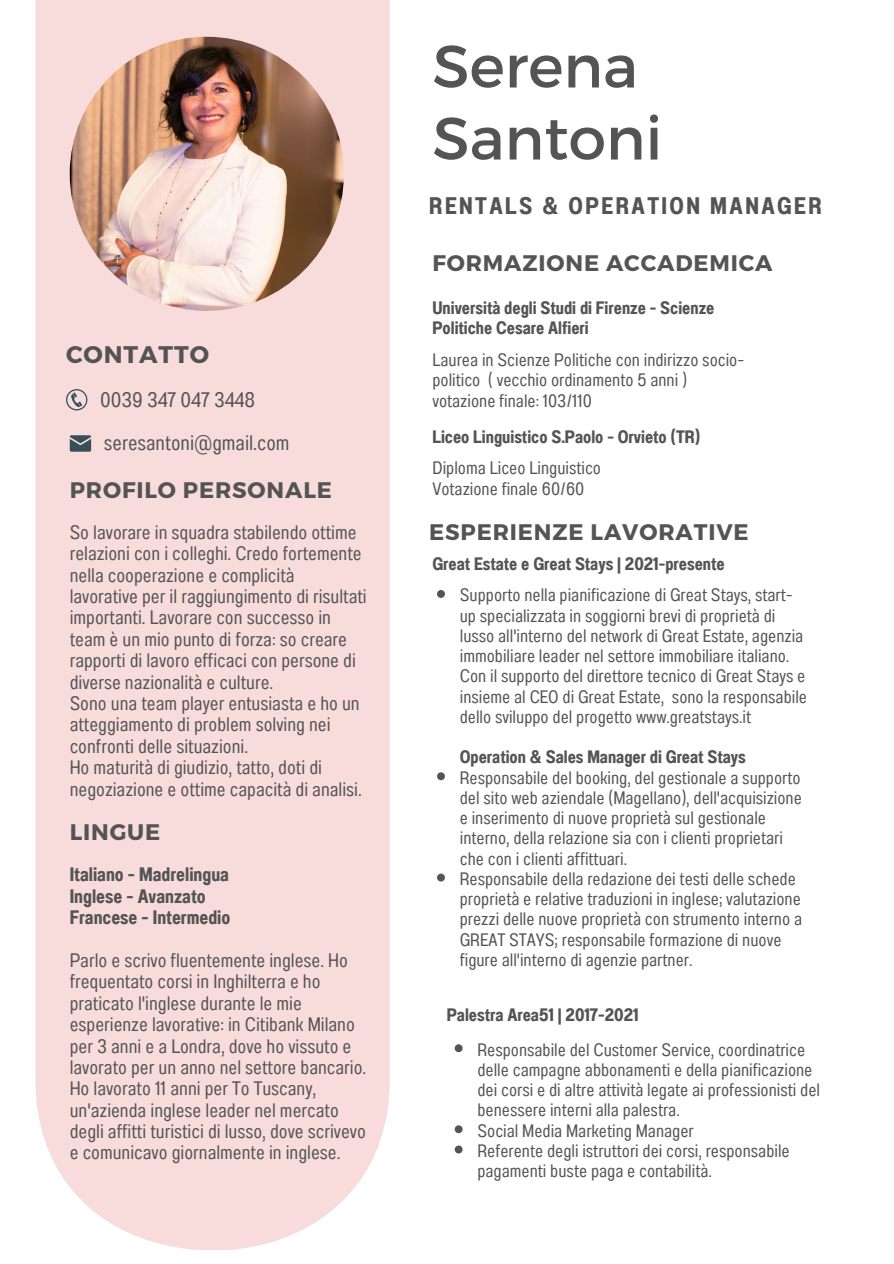
<style>
.page{position:relative;width:894px;height:1264px;background:#fff}
.page>*{position:absolute;margin:0;border:0;box-sizing:border-box;transform-origin:0 0}
.t1{font:59.7px/72px "Montserrat";color:#545454}
.t2{font:24px "Anantason Bold Wd 62";letter-spacing:.105em;color:#545454}
.t3{font:700 24px "Montserrat";letter-spacing:.04em;color:#545454}
.t4{font:700 22.5px "Montserrat";letter-spacing:.04em;color:#545454}
.t5{font:21px "Anantason Wd 62";color:#545454}
.t6{font:19.5px/21.3px "Anantason Wd 62";color:#545454}
.t7{font:19.5px/21.3px "Anantason Bold Wd 62";color:#545454}
.t8{font:18px/20.2px "Anantason Wd 62";color:#545454}
.t9{font:18px/20.2px "Anantason Bold Wd 62";color:#545454}
</style>
<div class="page">
<div style="left:35px;top:0;width:354px;height:1249px;background:#f8dcdc"></div>
<img style="left:70px;top:37px;width:274px;height:274px;border-radius:50%">
<svg style="left:66px;top:389px;width:21px;height:21px"></svg>
<svg style="left:70px;top:435px;width:21px;height:16px"></svg>
<svg style="left:454px;top:1044px;width:8px;height:8px"></svg>
<svg style="left:454px;top:1125px;width:8px;height:8px"></svg>
<svg style="left:454px;top:1145px;width:8px;height:8px"></svg>
<svg style="left:437px;top:590px;width:8px;height:8px"></svg>
<svg style="left:437px;top:772px;width:8px;height:8px"></svg>
<svg style="left:437px;top:873px;width:8px;height:8px"></svg>
<h4 class="t3" style="left:66px;top:339px;width:144px">CONTATTO</h4>
<h2 class="t5" style="left:100px;top:387px;width:156px">0039 347 047 3448</h2>
<p class="t5" style="left:104px;top:431px;width:187px">seresantoni@gmail.com</p>
<h4 class="t4" style="left:70px;top:475px;width:264px">PROFILO PERSONALE</h4>
<h2 class="t6" style="left:70px;top:521px;width:298px">So lavorare in squadra stabilendo ottime relazioni con i colleghi. Credo fortemente nella cooperazione e complicità lavorative per il raggiungimento di risultati importanti. Lavorare con successo in team è un mio punto di forza: so creare rapporti di lavoro efficaci con persone di diverse nazionalità e culture.<br>Sono una team player entusiasta e ho un atteggiamento di problem solving nei confronti delle situazioni.<br>Ho maturità di giudizio, tatto, doti di negoziazione e ottime capacità di analisi.</h2>
<h2 class="t4" style="left:70px;top:817px;width:92px">LINGUE</h2>
<h3 class="t7" style="left:70px;top:864px;width:162px">Italiano - Madrelingua<br>Inglese - Avanzato<br>Francese - Intermedio</h3>
<h4 class="t6" style="left:70px;top:949px;width:298px">Parlo e scrivo fluentemente inglese. Ho frequentato corsi in Inghilterra e ho praticato l'inglese durante le mie esperienze lavorative: in Citibank Milano per 3 anni e a Londra, dove ho vissuto e lavorato per un anno nel settore bancario.<br>Ho lavorato 11 anni per To Tuscany, un'azienda inglese leader nel mercato degli affitti turistici di lusso, dove scrivevo e comunicavo giornalmente in inglese.</h4>
<h4 class="t1" style="left:432px;top:27px;width:231px">Serena<br>Santoni</h4>
<p class="t2" style="left:429px;top:191px;width:394px">RENTALS &amp; OPERATION MANAGER</p>
<h1 class="t4" style="left:432px;top:248px;width:341px">FORMAZIONE ACCADEMICA</h1>
<h2 class="t9" style="left:432px;top:298px;width:283px">Università degli Studi di Firenze - Scienze<br>Politiche Cesare Alfieri</h2>
<h2 class="t8" style="left:432px;top:350px;width:313px">Laurea in Scienze Politiche con indirizzo socio&shy;politico ( vecchio ordinamento 5 anni )</h2>
<h5 class="t8" style="left:432px;top:390px;width:161px">votazione finale: 103/110</h5>
<p class="t9" style="left:432px;top:426px;width:269px">Liceo Linguistico S.Paolo - Orvieto (TR)</p>
<p class="t8" style="left:432px;top:458px;width:170px">Diploma Liceo Linguistico</p>
<h5 class="t8" style="left:432px;top:478px;width:153px">Votazione finale 60/60</h5>
<p class="t4" style="left:429px;top:517px;width:321px">ESPERIENZE LAVORATIVE</p>
<h5 class="t9" style="left:432px;top:553px;width:294px">Great Estate e Great Stays | 2021-presente</h5>
<p class="t8" style="left:459px;top:585px;width:348px">Supporto nella pianificazione di Great Stays, start&shy;up specializzata in soggiorni brevi di proprietà di lusso all'interno del network di Great Estate, agenzia immobiliare leader nel settore immobiliare italiano.<br>Con il supporto del direttore tecnico di Great Stays e insieme al CEO di Great Estate, sono la responsabile dello sviluppo del progetto www.greatstays.it</p>
<p class="t9" style="left:459px;top:747px;width:287px">Operation &amp; Sales Manager di Great Stays</p>
<h5 class="t8" style="left:459px;top:767px;width:343px">Responsabile del booking, del gestionale a supporto del sito web aziendale (Magellano), dell'acquisizione e inserimento di nuove proprietà sul gestionale interno, della relazione sia con i clienti proprietari che con i clienti affittuari.</h5>
<p class="t8" style="left:459px;top:868px;width:344px">Responsabile della redazione dei testi delle schede proprietà e relative traduzioni in inglese; valutazione prezzi delle nuove proprietà con strumento interno a GREAT STAYS; responsabile formazione di nuove figure all'interno di agenzie partner.</p>
<p class="t9" style="left:446px;top:1004px;width:193px">Palestra Area51 | 2017-2021</p>
<h2 class="t8" style="left:477px;top:1039px;width:344px">Responsabile del Customer Service, coordinatrice delle campagne abbonamenti e della pianificazione dei corsi e di altre attività legate ai professionisti del benessere interni alla palestra.</h2>
<h5 class="t8" style="left:477px;top:1120px;width:218px">Social Media Marketing Manager</h5>
<p class="t8" style="left:477px;top:1140px;width:313px">Referente degli istruttori dei corsi, responsabile pagamenti buste paga e contabilità.</p>
</div>
